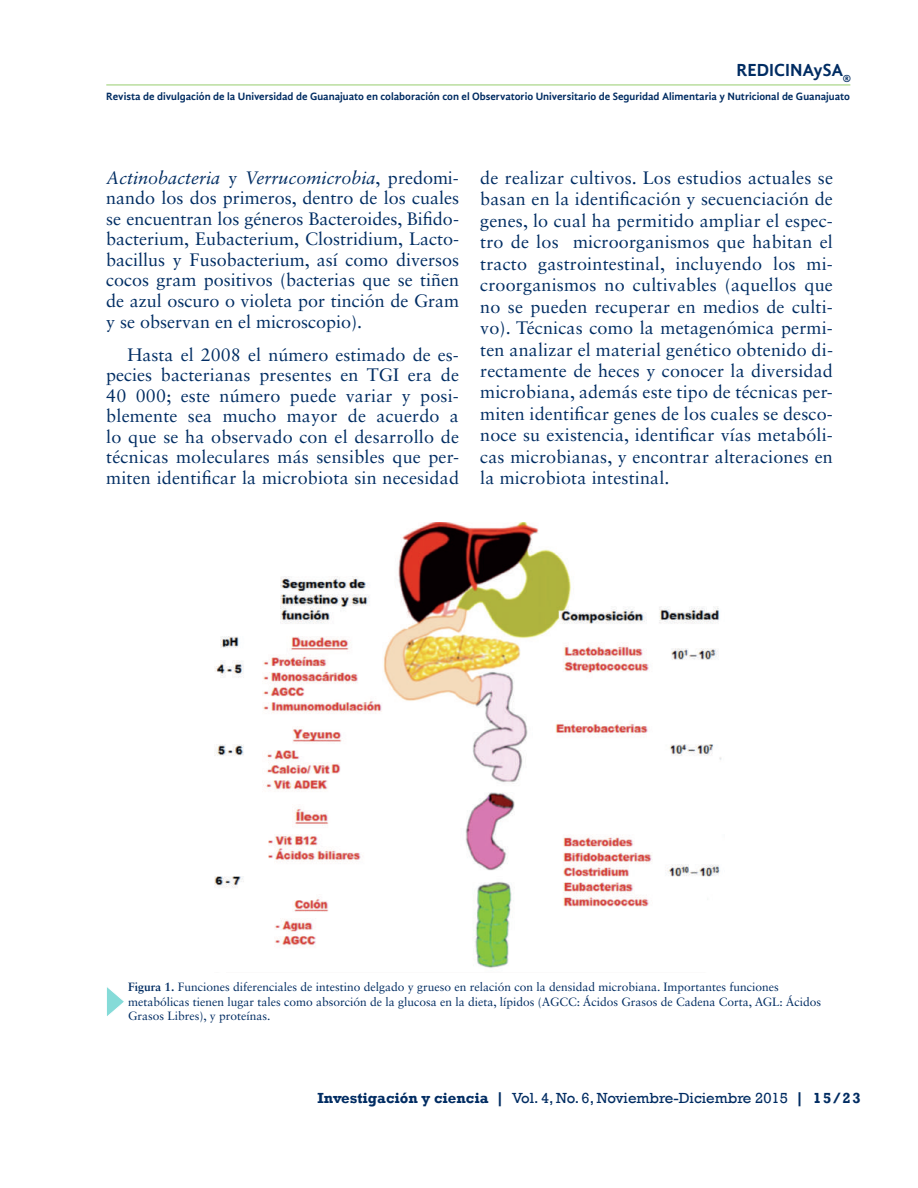
<style>
.page{position:relative;width:918px;height:1188px;background:#fff}
.page>*{position:absolute;margin:0;border:0;box-sizing:border-box;transform-origin:0 0}
.t1{font:18px/21.5px "Sabon LT Std";letter-spacing:.01em;color:#012d63;text-align:justify}
.t2{font:700 18px "Gandhi Sans";color:#002c62}
.t3{font:15px "Rockwell";color:#002c62}
.t4{font:700 15px "Rockwell";color:#002c62}
.t5{font:12px/14.4px "Sabon LT Std";color:#002c62}
.t6{font:700 10.95px "Gandhi Sans";color:#002c62}
.s1{font-style:italic}
.s2{font-weight:700}
.s3{font-family:"Bookman Old Style";font-weight:700}
</style>
<div class="page">
<hr style="left:106px;top:85px;width:744px;height:1px;background:#98cd6e">
<img style="left:215px;top:522px;width:507px;height:446px">
<svg style="left:107px;top:987px;width:17px;height:29px"></svg>
<p class="t2" style="left:736px;top:60px;width:116px">REDICINAySA<sub>®</sub></p>
<p class="t6" style="left:106px;top:90px;width:745px">Revista de divulgación de la Universidad de Guanajuato en colaboración con el Observatorio Universitario de Seguridad Alimentaria y Nutricional de Guanajuato</p>
<p class="t1" style="left:106px;top:167px;width:354px;line-height:20.5px"><span class="s1">Actinobacteria</span> y <span class="s1">Verrucomicrobia</span>, predomi&shy;nando los dos primeros, dentro de los cuales se encuentran los géneros Bacteroides, Bifido&shy;bacterium, Eubacterium, Clostridium, Lacto&shy;bacillus y Fusobacterium, así como diversos cocos gram positivos (bacterias que se tiñen de azul oscuro o violeta por tinción de Gram y se observan en el microscopio).</p>
<p class="t1" style="left:106px;top:344px;width:354px;line-height:20.7px;text-indent:21px">Hasta el 2008 el número estimado de es&shy;pecies bacterianas presentes en TGI era de 40 000; este número puede variar y posi&shy;blemente sea mucho mayor de acuerdo a lo que se ha observado con el desarrollo de técnicas moleculares más sensibles que per&shy;miten identificar la microbiota sin necesidad</p>
<p class="t1" style="left:480px;top:167px;width:354px">de realizar cultivos. Los estudios actuales se basan en la identificación y secuenciación de genes, lo cual ha permitido ampliar el espec&shy;tro de los microorganismos que habitan el tracto gastrointestinal, incluyendo los mi&shy;croorganismos no cultivables (aquellos que no se pueden recuperar en medios de culti&shy;vo). Técnicas como la metagenómica permi&shy;ten analizar el material genético obtenido di&shy;rectamente de heces y conocer la diversidad microbiana, además este tipo de técnicas per&shy;miten identificar genes de los cuales se desco&shy;noce su existencia, identificar vías metabóli&shy;cas microbianas, y encontrar alteraciones en la microbiota intestinal.</p>
<p class="t5" style="left:128px;top:980px;width:694px"><span class="s2">Figura 1.</span> Funciones diferenciales de intestino delgado y grueso en relación con la densidad microbiana. Importantes funciones metabólicas tienen lugar tales como absorción de la glucosa en la dieta, lípidos (AGCC: Ácidos Grasos de Cadena Corta, AGL: Ácidos<br>Grasos Libres), y proteínas.</p>
<p class="t3" style="left:317px;top:1089px;width:488px"><span class="s2">Investigación y ciencia</span> <span class="s3">|</span> Vol. 4, No. 6, Noviembre-Diciembre 2015 <span class="s3">|</span></p>
<p class="t4" style="left:813px;top:1089px;width:49px">15/23</p>
</div>
